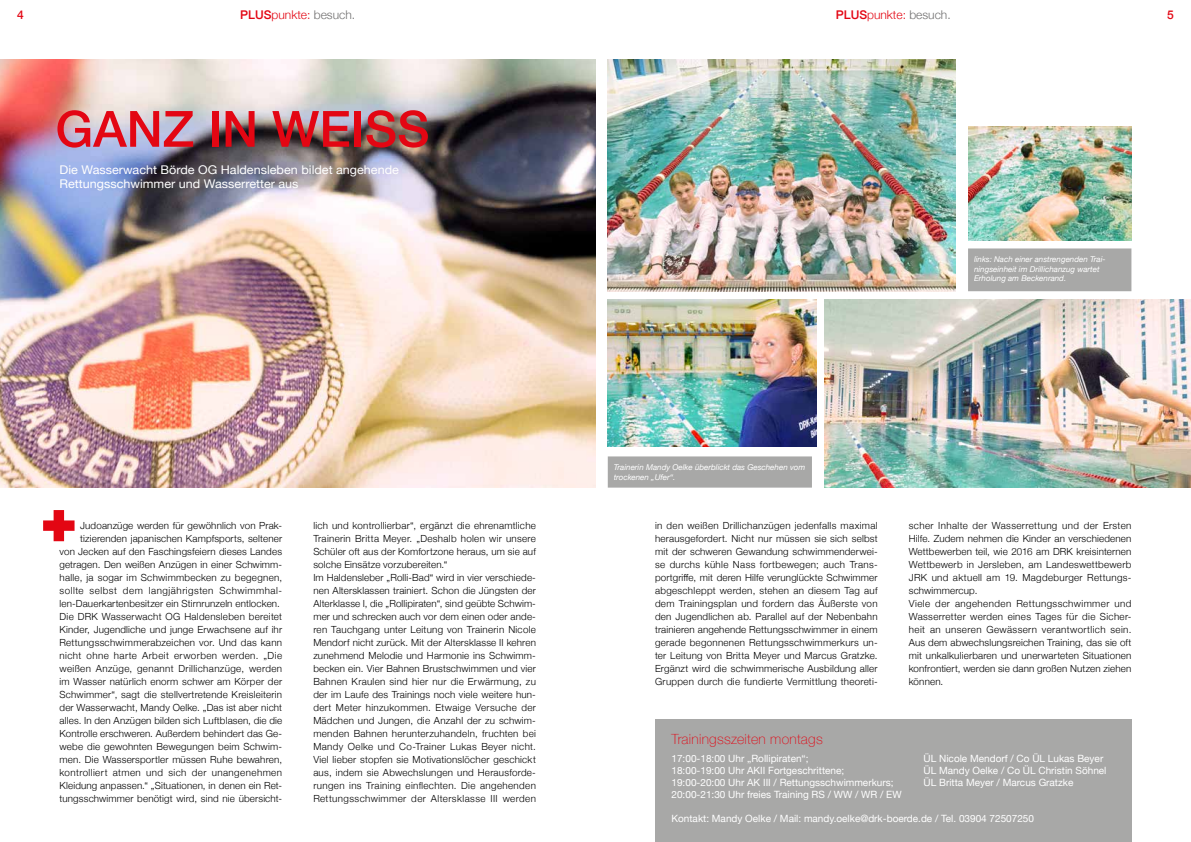
<style>
.page{position:relative;width:1191px;height:842px;background:#fff}
.page>*{position:absolute;margin:0;border:0;box-sizing:border-box;transform-origin:0 0}
.t1{font:500 50px "Helvetica Neue";color:#e30613}
.t2{font:100 14px "Helvetica Neue";letter-spacing:.02em;color:#e30613}
.t3{font:12px/14.4px "Helvetica Neue";color:#fff;scale:1.05 1}
.t4{font:300 12px "Helvetica Neue";color:#e30613}
.t5{font:500 12px "Helvetica Neue";color:#e30613}
.t6{font:10px "Helvetica Neue";color:#fff}
.t7{font:300 9.8px/13px "Helvetica Neue";letter-spacing:.02em;color:#000}
.t8{font:italic 8px/9.6px "Helvetica Neue";color:#fff}
.s1{font-weight:500}
.s2{color:#706f6f}
</style>
<div class="page">
<svg style="left:43px;top:510px;width:32px;height:31px"></svg>
<img style="left:608px;top:59px;width:347px;height:232px">
<img style="left:608px;top:299px;width:208px;height:147px">
<img style="left:825px;top:299px;width:366px;height:189px">
<img style="left:0;top:60px;width:595px;height:428px">
<div style="left:971px;top:251px;width:157px;height:37px;background:#a8a8a7"></div>
<div style="left:968px;top:248px;width:163px;height:43px;border:6px solid #a8a8a7"></div>
<div style="left:611px;top:459px;width:198px;height:26px;background:#a8a8a7"></div>
<div style="left:608px;top:456px;width:204px;height:32px;border:6px solid #a8a8a7"></div>
<div style="left:655px;top:719px;width:476px;height:123px;background:#a8a8a7"></div>
<img style="left:968px;top:126px;width:163px;height:114px">
<p class="t5" style="left:17px;top:5px;width:8px">4</p>
<p class="t4" style="left:240px;top:5px;width:116px"><span class="s1">PLUS</span>punkte: <span class="s2">besuch.</span></p>
<p class="t4" style="left:835px;top:5px;width:116px"><span class="s1">PLUS</span>punkte: <span class="s2">besuch.</span></p>
<p class="t5" style="left:1167px;top:5px;width:8px">5</p>
<h1 class="t1" style="left:55px;top:89px;width:376px">GANZ IN WEISS</h1>
<p class="t3" style="left:60px;top:163px;width:325px">Die Wasserwacht Börde OG Haldensleben bildet angehende<br>Rettungsschwimmer und Wasserretter aus</p>
<p class="t7" style="left:60px;top:518px;width:224px;text-align:right">Judoanzüge werden für gewöhnlich von Prak&shy;tizierenden japanischen Kampfsports, seltener<br>von Jecken auf den Faschingsfeiern dieses Landes getragen. Den weißen Anzügen in einer Schwimm&shy;halle, ja sogar im Schwimmbecken zu begegnen, sollte selbst dem langjährigsten Schwimmhal&shy;len-Dauerkartenbesitzer ein Stirnrunzeln entlocken.<br>Die DRK Wasserwacht OG Haldensleben bereitet Kinder, Jugendliche und junge Erwachsene auf ihr Rettungsschwimmerabzeichen vor. Und das kann nicht ohne harte Arbeit erworben werden. „Die weißen Anzüge, genannt Drillichanzüge, werden im Wasser natürlich enorm schwer am Körper der Schwimmer“, sagt die stellvertretende Kreisleiterin der Wasserwacht, Mandy Oelke. „Das ist aber nicht alles. In den Anzügen bilden sich Luftblasen, die die Kontrolle erschweren. Außerdem behindert das Ge&shy;webe die gewohnten Bewegungen beim Schwim&shy;men. Die Wassersportler müssen Ruhe bewahren, kontrolliert atmen und sich der unangenehmen Kleidung anpassen.“ „Situationen, in denen ein Ret&shy;tungsschwimmer benötigt wird, sind nie übersicht-</p>
<p class="t7" style="left:313px;top:518px;width:224px">lich und kontrollierbar“, ergänzt die ehrenamtliche Trainerin Britta Meyer. „Deshalb holen wir unsere Schüler oft aus der Komfortzone heraus, um sie auf solche Einsätze vorzubereiten.“<br>Im Haldensleber „Rolli-Bad“ wird in vier verschiede&shy;nen Altersklassen trainiert. Schon die Jüngsten der Alterklasse I, die „Rollipiraten“, sind geübte Schwim&shy;mer und schrecken auch vor dem einen oder ande&shy;ren Tauchgang unter Leitung von Trainerin Nicole Mendorf nicht zurück. Mit der Altersklasse II kehren zunehmend Melodie und Harmonie ins Schwimm&shy;becken ein. Vier Bahnen Brustschwimmen und vier Bahnen Kraulen sind hier nur die Erwärmung, zu der im Laufe des Trainings noch viele weitere hun&shy;dert Meter hinzukommen. Etwaige Versuche der Mädchen und Jungen, die Anzahl der zu schwim&shy;menden Bahnen herunterzuhandeln, fruchten bei Mandy Oelke und Co-Trainer Lukas Beyer nicht.<br>Viel lieber stopfen sie Motivationslöcher geschickt aus, indem sie Abwechslungen und Herausforde&shy;rungen ins Training einflechten. Die angehenden Rettungsschwimmer der Altersklasse III werden</p>
<p class="t8" style="left:614px;top:463px;width:193px">Trainerin Mandy Oelke überblickt das Geschehen vom trockenen „Ufer“.</p>
<p class="t8" style="left:974px;top:255px;width:133px">links: Nach einer anstrengenden Trai&shy;ningseinheit im Drillichanzug wartet<br>Erholung am Beckenrand.</p>
<p class="t7" style="left:655px;top:518px;width:224px;text-align:justify">in den weißen Drillichanzügen jedenfalls maximal herausgefordert. Nicht nur müssen sie sich selbst mit der schweren Gewandung schwimmenderwei&shy;se durchs kühle Nass fortbewegen; auch Trans&shy;portgriffe, mit deren Hilfe verunglückte Schwimmer abgeschleppt werden, stehen an diesem Tag auf dem Trainingsplan und fordern das Äußerste von den Jugendlichen ab. Parallel auf der Nebenbahn trainieren angehende Rettungsschwimmer in einem gerade begonnenen Rettungsschwimmerkurs un&shy;ter Leitung von Britta Meyer und Marcus Gratzke.<br>Ergänzt wird die schwimmerische Ausbildung aller Gruppen durch die fundierte Vermittlung theoreti-</p>
<p class="t7" style="left:909px;top:518px;width:224px">scher Inhalte der Wasserrettung und der Ersten Hilfe. Zudem nehmen die Kinder an verschiedenen Wettbewerben teil, wie 2016 am DRK kreisinternen Wettbewerb in Jersleben, am Landeswettbewerb JRK und aktuell am 19. Magdeburger Rettungs&shy;schwimmercup.<br>Viele der angehenden Rettungsschwimmer und Wasserretter werden eines Tages für die Sicher&shy;heit an unseren Gewässern verantwortlich sein.<br>Aus dem abwechslungsreichen Training, das sie oft mit unkalkulierbaren und unerwarteten Situationen konfrontiert, werden sie dann großen Nutzen ziehen können.</p>
<h2 class="t2" style="left:671px;top:729px;width:153px">Trainingsszeiten montags</h2>
<p class="t6" style="left:671px;top:751px;width:139px">17:00-18:00 Uhr „Rollipiraten“;</p>
<p class="t6" style="left:923px;top:751px;width:181px">ÜL Nicole Mendorf / Co ÜL Lukas Beyer</p>
<p class="t6" style="left:671px;top:763px;width:174px">18:00-19:00 Uhr AKII Fortgeschrittene;</p>
<p class="t6" style="left:923px;top:763px;width:184px">ÜL Mandy Oelke / Co ÜL Christin Söhnel</p>
<p class="t6" style="left:671px;top:775px;width:223px">19:00-20:00 Uhr AK III / Rettungsschwimmerkurs;</p>
<p class="t6" style="left:923px;top:775px;width:151px">ÜL Britta Meyer / Marcus Gratzke</p>
<p class="t6" style="left:671px;top:787px;width:232px">20:00-21:30 Uhr freies Training RS / WW / WR / EW</p>
<p class="t6" style="left:671px;top:811px;width:364px">Kontakt: Mandy Oelke / Mail: mandy.oelke@drk-boerde.de / Tel. 03904 72507250</p>
</div>
